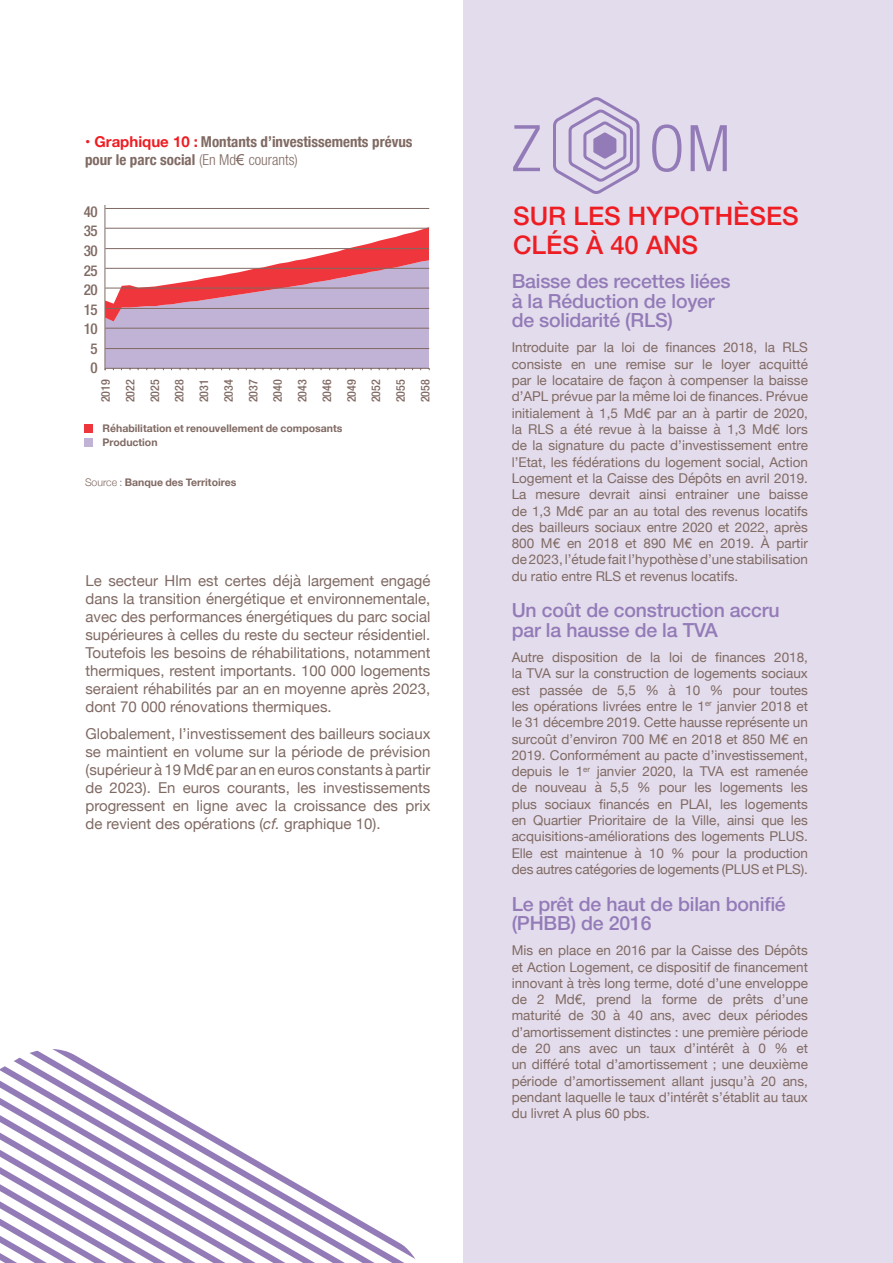
<style>
.page{position:relative;width:893px;height:1263px;background:#fff}
.page>*{position:absolute;margin:0;border:0;box-sizing:border-box;transform-origin:0 0}
.t1{font:300 condensed 64.35px "Helvetica Neue LT Std";color:#937bb8}
.t2{font:500 25.65px/29.2px "Helvetica Neue LT Std";color:#ee1d23}
.t3{font:500 19.5px/19.6px "Helvetica Neue LT Std";letter-spacing:-.01em;color:#937bb8}
.t4{font:15px/18px "Helvetica Neue";color:#806a63;text-align:justify}
.t5{font:700 condensed 15px/18px "Helvetica Neue";color:#806a63}
.t6{font:500 condensed 15px "Helvetica Neue";letter-spacing:-.04em;color:#806a63}
.t7{font:13.5px/16.4px "Helvetica Neue";color:#806a63;text-align:justify}
.t8{font:500 condensed 12px "Helvetica Neue";color:#806a63}
.TEXTE_COURANT{font:700 10.5px "Helvetica Neue";color:#806a63}
.s1{font-stretch:normal;color:#ee1d23}
.s2{font-weight:300}
.s3{font-family:"Arial";font-weight:400;font-stretch:normal}
.s4{font-style:italic}
</style>
<div class="page">
<div style="left:463px;top:0;width:430px;height:1263px;background:#e3dcec"></div>
<div style="left:84px;top:425px;width:9px;height:8px;background:#ef363c"></div>
<div style="left:84px;top:438px;width:9px;height:9px;background:#c1b3d6"></div>
<svg style="left:0;top:1049px;width:416px;height:214px"></svg>
<hr style="left:105px;top:208px;width:324px;height:1px;background:#806a63">
<svg style="left:106px;top:227px;width:324px;height:143px"></svg>
<hr style="left:105px;top:205px;width:1px;height:165px;background:#806a63">
<svg style="left:553px;top:97px;width:87px;height:97px"></svg>
<p class="t5" style="left:85px;top:132px;width:329px"><span class="s1">• Graphique 10 :</span> Montants d’investissements prévus pour le parc social <span class="s2">(En Md</span><span class="s3">€</span> <span class="s2">courants)</span></p>
<p class="t6" style="left:84px;top:202px;width:15px">40</p>
<p class="t6" style="left:84px;top:222px;width:15px">35</p>
<p class="t6" style="left:84px;top:242px;width:15px">30</p>
<p class="t6" style="left:84px;top:261px;width:15px">25</p>
<p class="t6" style="left:84px;top:281px;width:15px">20</p>
<p class="t6" style="left:84px;top:300px;width:15px">15</p>
<p class="t6" style="left:84px;top:320px;width:15px">10</p>
<p class="t6" style="left:91px;top:340px;width:9px">5</p>
<p class="t6" style="left:91px;top:359px;width:9px">0</p>
<p class="t8" style="left:98px;top:402px;width:25px;rotate:-90deg">2019</p>
<p class="t8" style="left:123px;top:402px;width:25px;rotate:-90deg">2022</p>
<p class="t8" style="left:148px;top:402px;width:25px;rotate:-90deg">2025</p>
<p class="t8" style="left:172px;top:402px;width:25px;rotate:-90deg">2028</p>
<p class="t8" style="left:197px;top:402px;width:25px;rotate:-90deg">2031</p>
<p class="t8" style="left:221px;top:402px;width:25px;rotate:-90deg">2034</p>
<p class="t8" style="left:246px;top:402px;width:25px;rotate:-90deg">2037</p>
<p class="t8" style="left:271px;top:402px;width:25px;rotate:-90deg">2040</p>
<p class="t8" style="left:295px;top:402px;width:25px;rotate:-90deg">2043</p>
<p class="t8" style="left:320px;top:402px;width:25px;rotate:-90deg">2046</p>
<p class="t8" style="left:344px;top:402px;width:25px;rotate:-90deg">2049</p>
<p class="t8" style="left:369px;top:402px;width:25px;rotate:-90deg">2052</p>
<p class="t8" style="left:393px;top:402px;width:25px;rotate:-90deg">2055</p>
<p class="t8" style="left:418px;top:402px;width:25px;rotate:-90deg">2058</p>
<p class="TEXTE_COURANT" style="left:103px;top:420px;width:241px">Réhabilitation et renouvellement de composants</p>
<p class="TEXTE_COURANT" style="left:103px;top:434px;width:57px">Production</p>
<p class="TEXTE_COURANT" style="left:85px;top:474px;width:153px"><span class="s2">Source :</span> Banque des Territoires</p>
<p class="t4" style="left:85px;top:573px;width:347px">Le secteur Hlm est certes déjà largement engagé dans la transition énergétique et environnementale, avec des performances énergétiques du parc social supérieures à celles du reste du secteur résidentiel.<br>Toutefois les besoins de réhabilitations, notamment thermiques, restent importants. 100 000 logements seraient réhabilités par an en moyenne après 2023, dont 70 000 rénovations thermiques.</p>
<p class="t4" style="left:85px;top:725px;width:347px">Globalement, l’investissement des bailleurs sociaux se maintient en volume sur la période de prévision (supérieur à 19 Md€ par an en euros constants à partir de 2023). En euros courants, les investissements progressent en ligne avec la croissance des prix de revient des opérations (<span class="s4">cf.</span> graphique 10).</p>
<p class="t1" style="left:512px;top:112px;width:31px">Z</p>
<p class="t1" style="left:649px;top:112px;width:83px">OM</p>
<p class="t2" style="left:513px;top:201px;width:287px">SUR LES HYPOTHÈSES<br>CLÉS À 40 ANS</p>
<p class="t3" style="left:512px;top:271px;width:221px">Baisse des recettes liées à la Réduction de loyer de solidarité (RLS)</p>
<p class="t7" style="left:512px;top:340px;width:298px">Introduite par la loi de finances 2018, la RLS consiste en une remise sur le loyer acquitté par le locataire de façon à compenser la baisse d’APL prévue par la même loi de finances. Prévue initialement à 1,5 Md€ par an à partir de 2020, la RLS a été revue à la baisse à 1,3 Md€ lors de la signature du pacte d’investissement entre l’Etat, les fédérations du logement social, Action Logement et la Caisse des Dépôts en avril 2019.<br>La mesure devrait ainsi entrainer une baisse de 1,3 Md€ par an au total des revenus locatifs des bailleurs sociaux entre 2020 et 2022, après 800 M€ en 2018 et 890 M€ en 2019. À partir de 2023, l’étude fait l’hypothèse d’une stabilisation du ratio entre RLS et revenus locatifs.</p>
<p class="t3" style="left:512px;top:600px;width:269px">Un coût de construction accru par la hausse de la TVA</p>
<p class="t7" style="left:512px;top:650px;width:298px">Autre disposition de la loi de finances 2018, la TVA sur la construction de logements sociaux est passée de 5,5 % à 10 % pour toutes les opérations livrées entre le 1<sup>er</sup> janvier 2018 et le 31 décembre 2019. Cette hausse représente un surcoût d’environ 700 M€ en 2018 et 850 M€ en 2019. Conformément au pacte d’investissement, depuis le 1<sup>er</sup> janvier 2020, la TVA est ramenée de nouveau à 5,5 % pour les logements les plus sociaux financés en PLAI, les logements en Quartier Prioritaire de la Ville, ainsi que les acquisitions-améliorations des logements PLUS.<br>Elle est maintenue à 10 % pour la production des autres catégories de logements (PLUS et PLS).</p>
<p class="t3" style="left:512px;top:894px;width:276px">Le prêt de haut de bilan bonifié (PHBB) de 2016</p>
<p class="t7" style="left:512px;top:943px;width:298px">Mis en place en 2016 par la Caisse des Dépôts et Action Logement, ce dispositif de financement innovant à très long terme, doté d’une enveloppe de 2 Md€, prend la forme de prêts d’une maturité de 30 à 40 ans, avec deux périodes d’amortissement distinctes : une première période de 20 ans avec un taux d’intérêt à 0 % et un différé total d’amortissement ; une deuxième période d’amortissement allant jusqu’à 20 ans, pendant laquelle le taux d’intérêt s’établit au taux du livret A plus 60 pbs.</p>
</div>
